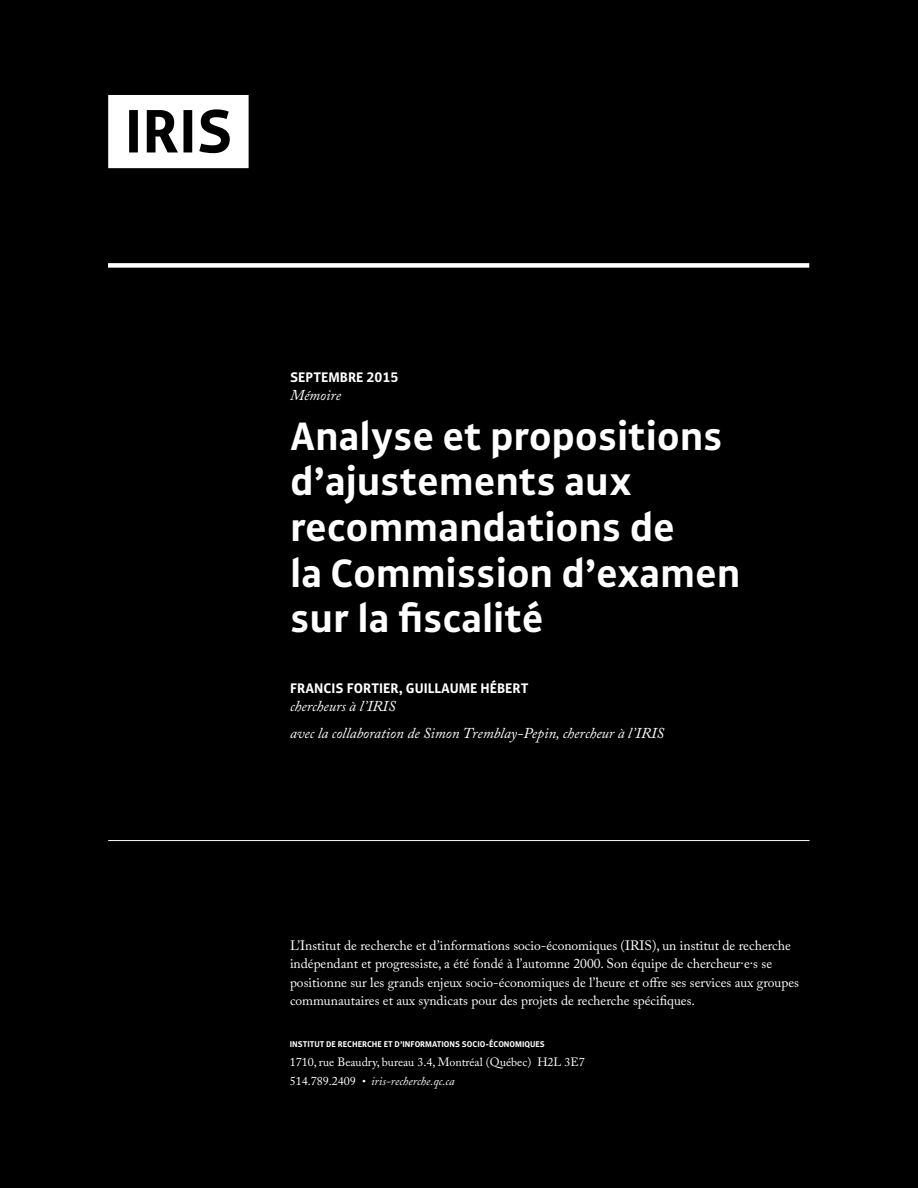
<style>
.page{position:relative;width:918px;height:1188px;background:#000}
.page>*{position:absolute;margin:0;border:0;box-sizing:border-box;transform-origin:0 0}
.t1{font:700 42.75px/45.6px "Gak Sans";letter-spacing:-.005em;color:#fff}
.t2{font:italic 15px/27px "Adobe Caslon Pro";color:#fff}
.t3{font:700 15px "Gak Sans";color:#fff}
.t4{font:13.5px/18.6px "Adobe Caslon Pro";color:#fff}
.t5{font:12px/18.9px "Adobe Caslon Pro";color:#fff}
.t6{font:700 9px "Gak Sans";color:#fff}
.s1{font-style:italic}
</style>
<div class="page">
<div style="left:108px;top:263px;width:701px;height:5px;background:#fff"></div>
<hr style="left:108px;top:840px;width:702px;height:1px;background:#fff">
<svg style="left:108px;top:95px;width:141px;height:73px"></svg>
<p class="t3" style="left:290px;top:369px;width:110px">SEPTEMBRE 2015</p>
<p class="t2" style="left:290px;top:381px;width:53px">Mémoire</p>
<h1 class="t1" style="left:290px;top:413px;width:452px">Analyse et propositions d’ajustements aux recommandations de<br>la Commission d’examen sur la fiscalité</h1>
<p class="t3" style="left:290px;top:680px;width:240px">FRANCIS FORTIER, GUILLAUME HÉBERT</p>
<p class="t2" style="left:290px;top:692px;width:376px">chercheurs à l’IRIS<br>avec la collaboration de Simon Tremblay-Pepin, chercheur à l’IRIS</p>
<p class="t4" style="left:290px;top:936px;width:511px">L’Institut de recherche et d’informations socio-économiques (IRIS), un institut de recherche indépendant et progressiste, a été fondé à l’automne 2000. Son équipe de chercheur·e·s se positionne sur les grands enjeux socio-économiques de l’heure et offre ses services aux groupes communautaires et aux syndicats pour des projets de recherche spécifiques.</p>
<p class="t6" style="left:290px;top:1040px;width:257px">INSTITUT DE RECHERCHE ET D’INFORMATIONS SOCIO-ÉCONOMIQUES</p>
<p class="t5" style="left:290px;top:1053px;width:297px">1710, rue Beaudry, bureau 3.4, Montréal (Québec) H2L 3E7<br>514.789.2409 <span class="s1">• iris-recherche.qc.ca</span></p>
</div>
